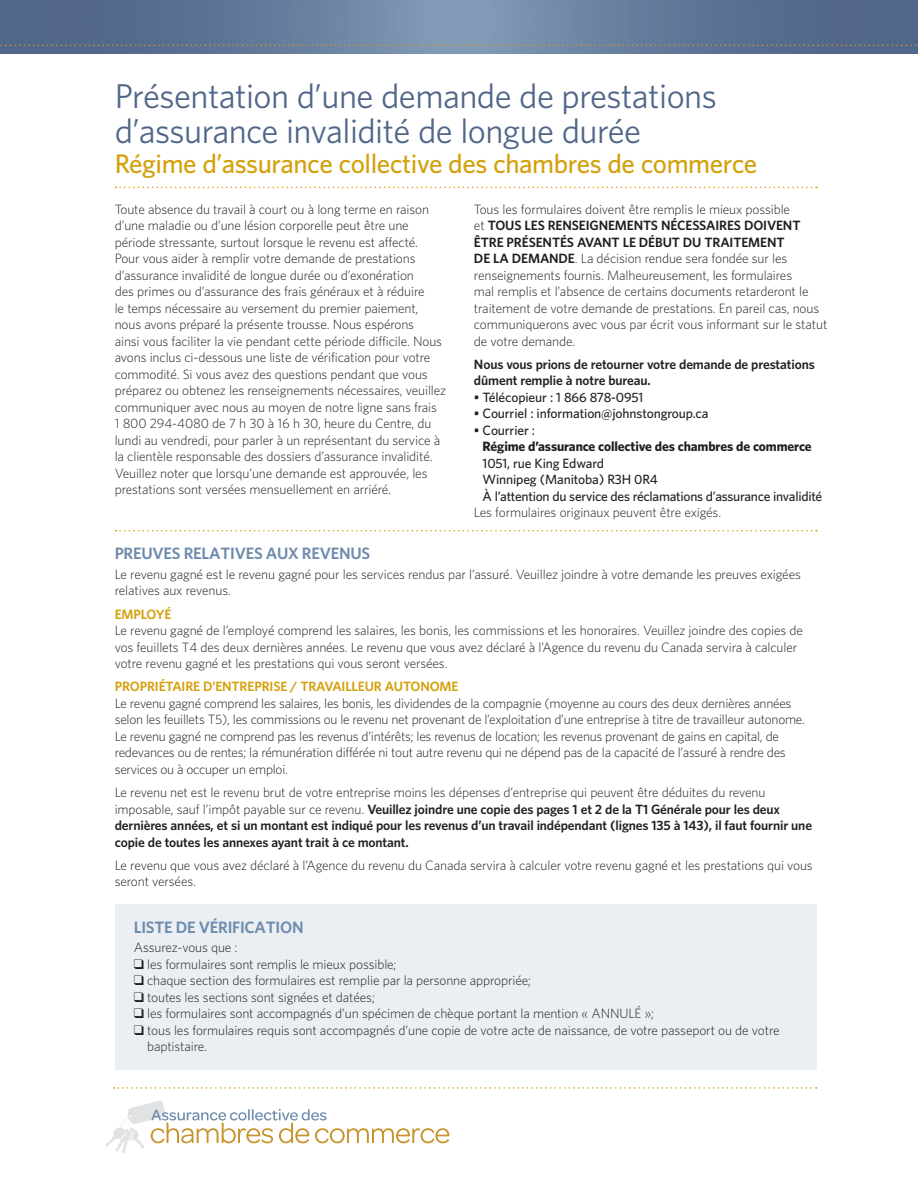
<style>
.page{position:relative;width:918px;height:1188px;background:#fff}
.page>*{position:absolute;margin:0;border:0;box-sizing:border-box;transform-origin:0 0}
.Body_F{font:34.5px/34.5px "Whitney";letter-spacing:-.015em;color:#51678a}
.Body_F-2{font:500 27px "Whitney";letter-spacing:-.015em;color:#d4a00c}
.Subhead{font:600 16.5px "Whitney";letter-spacing:-.015em;color:#6e8cab}
.Body_F-3{font:300 13.5px/16.5px "Whitney";letter-spacing:-.01em;color:#231f20}
.Body_F-4{font:600 13.5px/16.5px "Whitney";letter-spacing:-.01em;color:#231f20}
.Body_F-5{font:500 13.5px/16.5px "Whitney";letter-spacing:-.01em;color:#231f20}
.s1{font-weight:600}
.s2{font-weight:700}
.s3{font-weight:600;color:#d4a00c}
.s4{font-weight:300}
</style>
<div class="page">
<div style="left:115px;top:904px;width:702px;height:165px;background:#ebeff4"></div>
<svg style="left:114px;top:1087px;width:703px;height:2px"></svg>
<svg style="left:116px;top:187px;width:701px;height:1px"></svg>
<svg style="left:116px;top:530px;width:701px;height:2px"></svg>
<svg style="left:0;top:0;width:918px;height:54px;background:#63799a"></svg>
<svg style="left:0;top:45px;width:918px;height:1px"></svg>
<svg style="left:106px;top:1100px;width:343px;height:53px"></svg>
<p class="Body_F" style="left:115px;top:78px;width:604px">Présentation d’une demande de prestations d’assurance invalidité de longue durée</p>
<p class="Body_F-2" style="left:115px;top:146px;width:644px">Régime d’assurance collective des chambres de commerce</p>
<p class="Body_F-3" style="left:115px;top:200px;width:333px">Toute absence du travail à court ou à long terme en raison d’une maladie ou d’une lésion corporelle peut être une période stressante, surtout lorsque le revenu est affecté.<br>Pour vous aider à remplir votre demande de prestations d’assurance invalidité de longue durée ou d’exonération<br>des primes ou d’assurance des frais généraux et à réduire<br>le temps nécessaire au versement du premier paiement, nous avons préparé la présente trousse. Nous espérons<br>ainsi vous faciliter la vie pendant cette période difficile. Nous avons inclus ci-dessous une liste de vérification pour votre commodité. Si vous avez des questions pendant que vous préparez ou obtenez les renseignements nécessaires, veuillez communiquer avec nous au moyen de notre ligne sans frais<br>1 800 294-4080 de 7 h 30 à 16 h 30, heure du Centre, du lundi au vendredi, pour parler à un représentant du service à la clientèle responsable des dossiers d’assurance invalidité.<br>Veuillez noter que lorsqu’une demande est approuvée, les prestations sont versées mensuellement en arriéré.</p>
<p class="Body_F-3" style="left:474px;top:200px;width:355px">Tous les formulaires doivent être remplis le mieux possible<br>et <span class="s1">TOUS LES RENSEIGNEMENTS NÉCESSAIRES DOIVENT ÊTRE PRÉSENTÉS AVANT LE DÉBUT DU TRAITEMENT<br>DE LA DEMANDE</span>. La décision rendue sera fondée sur les renseignements fournis. Malheureusement, les formulaires<br>mal remplis et l’absence de certains documents retarderont le traitement de votre demande de prestations. En pareil cas, nous communiquerons avec vous par écrit vous informant sur le statut de votre demande.</p>
<p class="Body_F-4" style="left:474px;top:356px;width:342px">Nous vous prions de retourner votre demande de prestations dûment remplie à notre bureau.</p>
<p class="Body_F-5" style="left:474px;top:389px;width:171px">• Télécopieur : 1 866 878-0951</p>
<p class="Body_F-5" style="left:474px;top:405px;width:236px">• Courriel : information@johnstongroup.ca</p>
<p class="Body_F-5" style="left:483px;top:422px;width:341px;text-indent:-9px">• Courrier :<br><span class="s2">Régime d’assurance collective des chambres de commerce </span>1051, rue King Edward<br>Winnipeg (Manitoba) R3H 0R4<br>À l’attention du service des réclamations d’assurance invalidité</p>
<p class="Body_F-3" style="left:474px;top:504px;width:249px">Les formulaires originaux peuvent être exigés.</p>
<p class="Subhead" style="left:115px;top:543px;width:257px">PREUVES RELATIVES AUX REVENUS</p>
<p class="Body_F-3" style="left:115px;top:566px;width:688px">Le revenu gagné est le revenu gagné pour les services rendus par l’assuré. Veuillez joindre à votre demande les preuves exigées relatives aux revenus.</p>
<p class="Body_F-3" style="left:115px;top:605px;width:690px"><span class="s3">EMPLOYÉ<br></span>Le revenu gagné de l’employé comprend les salaires, les bonis, les commissions et les honoraires. Veuillez joindre des copies de vos feuillets T4 des deux dernières années. Le revenu que vous avez déclaré à l’Agence du revenu du Canada servira à calculer votre revenu gagné et les prestations qui vous seront versées.</p>
<p class="Body_F-3" style="left:115px;top:678px;width:692px"><span class="s3">PROPRIÉTAIRE D’ENTREPRISE / TRAVAILLEUR AUTONOME<br></span>Le revenu gagné comprend les salaires, les bonis, les dividendes de la compagnie (moyenne au cours des deux dernières années selon les feuillets T5), les commissions ou le revenu net provenant de l’exploitation d’une entreprise à titre de travailleur autonome.<br>Le revenu gagné ne comprend pas les revenus d’intérêts; les revenus de location; les revenus provenant de gains en capital, de redevances ou de rentes; la rémunération différée ni tout autre revenu qui ne dépend pas de la capacité de l’assuré à rendre des services ou à occuper un emploi.</p>
<p class="Body_F-4" style="left:115px;top:784px;width:699px"><span class="s4">Le revenu net est le revenu brut de votre entreprise moins les dépenses d’entreprise qui peuvent être déduites du revenu imposable, sauf l’impôt payable sur ce revenu.</span> Veuillez joindre une copie des pages 1 et 2 de la T1 Générale pour les deux dernières années, et si un montant est indiqué pour les revenus d’un travail indépendant (lignes 135 à 143), il faut fournir une copie de toutes les annexes ayant trait à ce montant.</p>
<p class="Body_F-3" style="left:115px;top:857px;width:700px">Le revenu que vous avez déclaré à l’Agence du revenu du Canada servira à calculer votre revenu gagné et les prestations qui vous seront versées.</p>
<p class="Subhead" style="left:134px;top:916px;width:171px">LISTE DE VÉRIFICATION</p>
<p class="Body_F-3" style="left:134px;top:939px;width:105px">Assurez-vous que :</p>
<p class="Body_F-3" style="left:134px;top:956px;width:264px">❑ les formulaires sont remplis le mieux possible;</p>
<p class="Body_F-3" style="left:134px;top:972px;width:399px">❑ chaque section des formulaires est remplie par la personne appropriée;</p>
<p class="Body_F-3" style="left:134px;top:989px;width:243px">❑ toutes les sections sont signées et datées;</p>
<p class="Body_F-3" style="left:134px;top:1005px;width:522px">❑ les formulaires sont accompagnés d’un spécimen de chèque portant la mention « ANNULÉ »;</p>
<p class="Body_F-3" style="left:147px;top:1022px;width:634px;text-indent:-13px">❑ tous les formulaires requis sont accompagnés d’une copie de votre acte de naissance, de votre passeport ou de votre baptistaire.</p>
</div>
